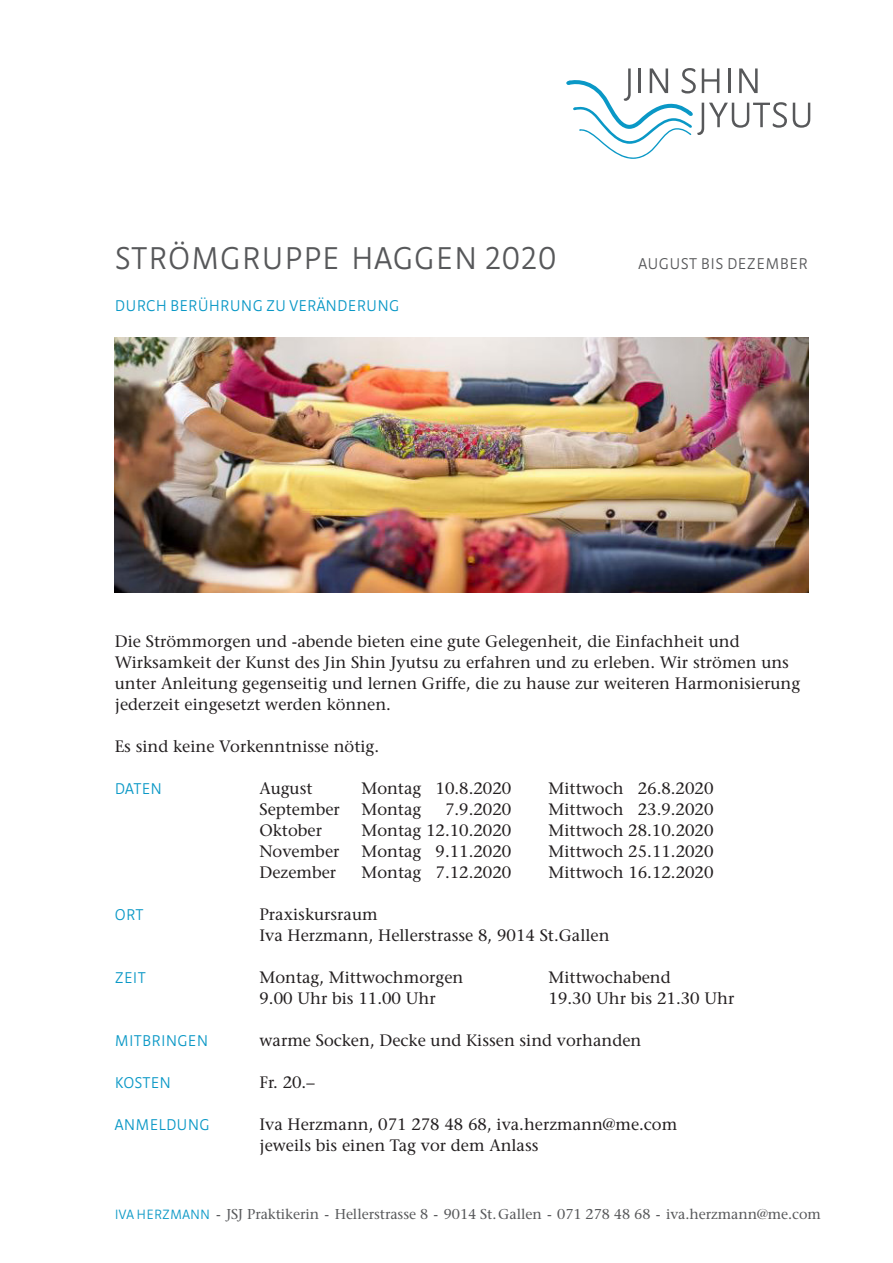
<style>
.page{position:relative;width:893px;height:1263px;background:#fff}
.page>*{position:absolute;margin:0;border:0;box-sizing:border-box;transform-origin:0 0}
.t1{font:300 33.3px "Strada OT";letter-spacing:.025em;color:#57585a}
.t2{font:500 16.5px/21px "Stone Serif Std";color:#231f20}
.t3{font:300 16.5px "Strada OT";letter-spacing:.01em;color:#0a98c6}
.t4{font:300 16.5px "Strada OT";letter-spacing:.025em;color:#57585a}
.t5{font:500 14.25px "Stone Serif Std";letter-spacing:-.005em;color:#57585a}
.s1{font-family:"Strada OT";font-weight:300;color:#0a98c6}
</style>
<div class="page">
<img style="left:115px;top:338px;width:693px;height:255px">
<svg style="left:793px;top:103px;width:17px;height:25px"></svg>
<svg style="left:566px;top:68px;width:221px;height:91px"></svg>
<h1 class="t1" style="left:115px;top:239px;width:443px">STRÖMGRUPPE HAGGEN 2020</h1>
<p class="t3" style="left:115px;top:296px;width:286px">DURCH BERÜHRUNG ZU VERÄNDERUNG</p>
<p class="t4" style="left:638px;top:254px;width:171px">AUGUST BIS DEZEMBER</p>
<p class="t2" style="left:115px;top:630px;width:687px">Die Strömmorgen und -abende bieten eine gute Gelegenheit, die Einfachheit und Wirksamkeit der Kunst des Jin Shin Jyutsu zu erfahren und zu erleben. Wir strömen uns unter Anleitung gegenseitig und lernen Griffe, die zu hause zur weiteren Harmonisierung jederzeit eingesetzt werden können.</p>
<p class="t2" style="left:115px;top:735px;width:266px">Es sind keine Vorkenntnisse nötig.</p>
<p class="t3" style="left:115px;top:779px;width:49px">DATEN</p>
<p class="t2" style="left:259px;top:777px;width:55px">August</p>
<p class="t2" style="left:361px;top:777px;width:151px">Montag 10.8.2020</p>
<p class="t2" style="left:549px;top:777px;width:166px">Mittwoch 26.8.2020</p>
<p class="t2" style="left:259px;top:798px;width:82px">September</p>
<p class="t2" style="left:361px;top:798px;width:61px">Montag</p>
<p class="t2" style="left:445px;top:798px;width:68px">7.9.2020</p>
<p class="t2" style="left:549px;top:798px;width:166px">Mittwoch 23.9.2020</p>
<p class="t2" style="left:259px;top:819px;width:64px">Oktober</p>
<p class="t2" style="left:361px;top:819px;width:151px">Montag 12.10.2020</p>
<p class="t2" style="left:549px;top:819px;width:166px">Mittwoch 28.10.2020</p>
<p class="t2" style="left:259px;top:840px;width:82px">November</p>
<p class="t2" style="left:361px;top:840px;width:151px">Montag 9.11.2020</p>
<p class="t2" style="left:549px;top:840px;width:166px">Mittwoch 25.11.2020</p>
<p class="t2" style="left:259px;top:861px;width:78px">Dezember</p>
<p class="t2" style="left:361px;top:861px;width:151px">Montag 7.12.2020</p>
<p class="t2" style="left:549px;top:861px;width:166px">Mittwoch 16.12.2020</p>
<p class="t3" style="left:115px;top:905px;width:30px">ORT</p>
<p class="t2" style="left:259px;top:903px;width:352px">Praxiskursraum<br>Iva Herzmann, Hellerstrasse 8, 9014 St.Gallen</p>
<p class="t3" style="left:115px;top:968px;width:32px">ZEIT</p>
<p class="t2" style="left:259px;top:966px;width:205px">Montag, Mittwochmorgen</p>
<p class="t2" style="left:549px;top:966px;width:124px">Mittwochabend</p>
<p class="t2" style="left:259px;top:987px;width:178px">9.00 Uhr bis 11.00 Uhr</p>
<p class="t2" style="left:549px;top:987px;width:187px">19.30 Uhr bis 21.30 Uhr</p>
<p class="t3" style="left:115px;top:1031px;width:95px">MITBRINGEN</p>
<p class="t2" style="left:259px;top:1029px;width:383px">warme Socken, Decke und Kissen sind vorhanden</p>
<p class="t3" style="left:115px;top:1073px;width:58px">KOSTEN</p>
<p class="t2" style="left:259px;top:1071px;width:57px">Fr. 20.–</p>
<p class="t3" style="left:115px;top:1115px;width:96px">ANMELDUNG</p>
<p class="t2" style="left:259px;top:1113px;width:419px">Iva Herzmann, 071 278 48 68, iva.herzmann@me.com jeweils bis einen Tag vor dem Anlass</p>
<p class="t5" style="left:115px;top:1206px;width:707px"><span class="s1">IVA HERZMANN</span> - JSJ Praktikerin - Hellerstrasse 8 - 9014 St.Gallen - 071 278 48 68 - iva.herzmann@me.com</p>
</div>
